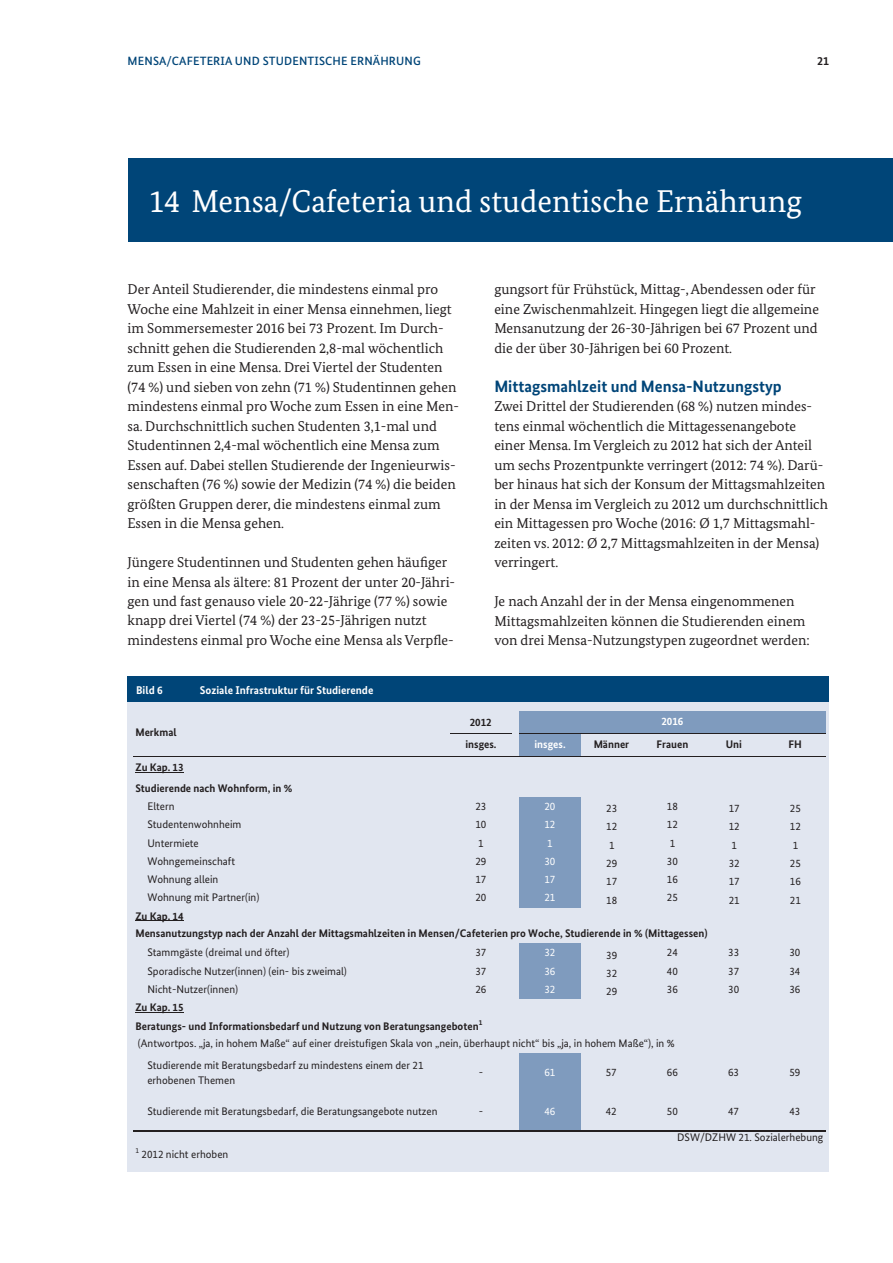
<style>
.page{position:relative;width:893px;height:1263px;background:#fff}
.page>*{position:absolute;margin:0;border:0;box-sizing:border-box;transform-origin:0 0}
.t1{font:31.5px "Bundes Serif";color:#fff}
.t2{font:700 16.5px "Bundes Sans";color:#004578}
.t3{font:14.25px/19.5px "Bundes Serif";color:#231f20}
.t4{font:500 12px "Bundes Sans";letter-spacing:.01em;color:#004578}
.t5{font:700 12px "Bundes Sans";color:#231f20}
.t6{font:700 11.25px "Bundes Sans";color:#fff}
.t7{font:10.95px/14.7px "Bundes Sans";color:#231f20}
.t8{font:700 10.95px/22.6px "Bundes Sans";color:#231f20;text-align:center}
.t9{font:10.95px "Bundes Sans";color:#fff}
.t10{font:700 10.95px "Bundes Sans";color:#fff}
.t11{font:7.35px "Bundes Sans";color:#231f20}
.t12{font:700 7.35px "Bundes Sans";color:#231f20}
</style>
<div class="page">
<div style="left:128px;top:158px;width:765px;height:83px;background:#004578"></div>
<div style="left:128px;top:676px;width:701px;height:26px;background:#004578"></div>
<div style="left:128px;top:702px;width:701px;height:470px;background:#e1e6f0"></div>
<div style="left:519px;top:711px;width:307px;height:22px;background:#7f9bbe"></div>
<div style="left:519px;top:733px;width:62px;height:23px;background:#7f9bbe"></div>
<div style="left:519px;top:797px;width:62px;height:110px;background:#7f9bbe"></div>
<div style="left:519px;top:943px;width:62px;height:56px;background:#7f9bbe"></div>
<div style="left:519px;top:1053px;width:62px;height:78px;background:#7f9bbe"></div>
<hr style="left:135px;top:772px;width:49px;height:1px;background:#231f20">
<hr style="left:135px;top:920px;width:49px;height:1px;background:#231f20">
<hr style="left:135px;top:1012px;width:49px;height:1px;background:#231f20">
<hr style="left:450px;top:733px;width:62px;height:1px;background:#231f20">
<hr style="left:519px;top:733px;width:307px;height:1px;background:#231f20">
<hr style="left:133px;top:756px;width:693px;height:1px;background:#231f20">
<hr style="left:133px;top:1130px;width:693px;height:1px;background:#231f20">
<p class="t4" style="left:128px;top:53px;width:295px">MENSA/CAFETERIA UND STUDENTISCHE ERNÄHRUNG</p>
<p class="t5" style="left:817px;top:53px;width:13px">21</p>
<h1 class="t1" style="left:149px;top:182px;width:655px">14 Mensa/Cafeteria und studentische Ernährung</h1>
<p class="t3" style="left:128px;top:279px;width:333px">Der Anteil Studierender, die mindestens einmal pro Woche eine Mahlzeit in einer Mensa einnehmen, liegt im Sommersemester 2016 bei 73 Prozent. Im Durch&shy;schnitt gehen die Studierenden 2,8-mal wöchentlich zum Essen in eine Mensa. Drei Viertel der Studenten (74 %) und sieben von zehn (71 %) Studentinnen gehen mindestens einmal pro Woche zum Essen in eine Men&shy;sa. Durchschnittlich suchen Studenten 3,1-mal und Studentinnen 2,4-mal wöchentlich eine Mensa zum Essen auf. Dabei stellen Studierende der Ingenieurwis&shy;senschaften (76 %) sowie der Medizin (74 %) die beiden größten Gruppen derer, die mindestens einmal zum Essen in die Mensa gehen.</p>
<p class="t3" style="left:128px;top:552px;width:329px">Jüngere Studentinnen und Studenten gehen häufiger in eine Mensa als ältere: 81 Prozent der unter 20-Jähri&shy;gen und fast genauso viele 20-22-Jährige (77 %) sowie knapp drei Viertel (74 %) der 23-25-Jährigen nutzt mindestens einmal pro Woche eine Mensa als Verpfle-</p>
<p class="t6" style="left:136px;top:683px;width:28px">Bild 6</p>
<p class="t6" style="left:200px;top:683px;width:175px">Soziale Infrastruktur für Studierende</p>
<p class="t3" style="left:494px;top:279px;width:326px">gungsort für Frühstück, Mittag-, Abendessen oder für eine Zwischenmahlzeit. Hingegen liegt die allgemeine Mensanutzung der 26-30-Jährigen bei 67 Prozent und die der über 30-Jährigen bei 60 Prozent.</p>
<h2 class="t2" style="left:494px;top:376px;width:289px">Mittagsmahlzeit und Mensa-Nutzungstyp</h2>
<p class="t3" style="left:494px;top:396px;width:335px">Zwei Drittel der Studierenden (68 %) nutzen mindes&shy;tens einmal wöchentlich die Mittagessenangebote einer Mensa. Im Vergleich zu 2012 hat sich der Anteil um sechs Prozentpunkte verringert (2012: 74 %). Darü&shy;ber hinaus hat sich der Konsum der Mittagsmahlzeiten in der Mensa im Vergleich zu 2012 um durchschnittlich ein Mittagessen pro Woche (2016: Ø 1,7 Mittagsmahl&shy;zeiten vs. 2012: Ø 2,7 Mittagsmahlzeiten in der Mensa) verringert.</p>
<p class="t3" style="left:494px;top:591px;width:317px">Je nach Anzahl der in der Mensa eingenommenen<br>Mittagsmahlzeiten können die Studierenden einem von drei Mensa-Nutzungstypen zugeordnet werden:</p>
<p class="t8" style="left:135px;top:721px;width:43px">Merkmal</p>
<p class="t8" style="left:465px;top:711px;width:33px">2012 insges.</p>
<p class="t10" style="left:661px;top:715px;width:23px">2016</p>
<p class="t10" style="left:534px;top:738px;width:33px">insges.</p>
<p class="t8" style="left:594px;top:733px;width:37px">Männer</p>
<p class="t8" style="left:657px;top:733px;width:33px">Frauen</p>
<p class="t8" style="left:726px;top:733px;width:18px">Uni</p>
<p class="t8" style="left:788px;top:733px;width:15px">FH</p>
<p class="t8" style="left:135px;top:757px;width:159px;line-height:20.4px;text-align:left">Zu Kap. 13<br>Studierende nach Wohnform, in %</p>
<p class="t7" style="left:147px;top:799px;width:29px">Eltern</p>
<p class="t7" style="left:475px;top:799px;width:12px">23</p>
<p class="t9" style="left:544px;top:799px;width:12px">20</p>
<p class="t7" style="left:606px;top:801px;width:12px">23</p>
<p class="t7" style="left:667px;top:799px;width:12px">18</p>
<p class="t7" style="left:729px;top:801px;width:12px">17</p>
<p class="t7" style="left:790px;top:801px;width:12px">25</p>
<p class="t7" style="left:147px;top:817px;width:96px">Studentenwohnheim</p>
<p class="t7" style="left:475px;top:817px;width:12px">10</p>
<p class="t9" style="left:544px;top:818px;width:12px">12</p>
<p class="t7" style="left:606px;top:819px;width:12px">12</p>
<p class="t7" style="left:667px;top:817px;width:12px">12</p>
<p class="t7" style="left:729px;top:819px;width:12px">12</p>
<p class="t7" style="left:790px;top:819px;width:12px">12</p>
<p class="t7" style="left:147px;top:835px;width:53px">Untermiete</p>
<p class="t7" style="left:478px;top:835px;width:7px">1</p>
<p class="t9" style="left:547px;top:836px;width:7px">1</p>
<p class="t7" style="left:609px;top:837px;width:7px">1</p>
<p class="t7" style="left:670px;top:835px;width:7px">1</p>
<p class="t7" style="left:731px;top:837px;width:7px">1</p>
<p class="t7" style="left:793px;top:837px;width:7px">1</p>
<p class="t7" style="left:147px;top:854px;width:89px">Wohngemeinschaft</p>
<p class="t7" style="left:475px;top:854px;width:12px">29</p>
<p class="t9" style="left:544px;top:854px;width:12px">30</p>
<p class="t7" style="left:606px;top:856px;width:12px">29</p>
<p class="t7" style="left:667px;top:854px;width:12px">30</p>
<p class="t7" style="left:729px;top:856px;width:12px">32</p>
<p class="t7" style="left:790px;top:856px;width:12px">25</p>
<p class="t7" style="left:147px;top:872px;width:73px">Wohnung allein</p>
<p class="t7" style="left:475px;top:872px;width:12px">17</p>
<p class="t9" style="left:544px;top:873px;width:12px">17</p>
<p class="t7" style="left:606px;top:874px;width:12px">17</p>
<p class="t7" style="left:667px;top:872px;width:12px">16</p>
<p class="t7" style="left:729px;top:874px;width:12px">17</p>
<p class="t7" style="left:790px;top:874px;width:12px">16</p>
<p class="t7" style="left:147px;top:890px;width:114px">Wohnung mit Partner(in)</p>
<p class="t7" style="left:475px;top:890px;width:12px">20</p>
<p class="t9" style="left:544px;top:891px;width:12px">21</p>
<p class="t7" style="left:606px;top:892px;width:12px">18</p>
<p class="t7" style="left:667px;top:890px;width:12px">25</p>
<p class="t7" style="left:729px;top:892px;width:12px">21</p>
<p class="t7" style="left:790px;top:892px;width:12px">21</p>
<p class="t8" style="left:135px;top:904px;width:50px">Zu Kap. 14</p>
<p class="t7" style="left:147px;top:945px;width:144px">Stammgäste (dreimal und öfter)</p>
<p class="t7" style="left:475px;top:945px;width:12px">37</p>
<p class="t9" style="left:544px;top:946px;width:12px">32</p>
<p class="t7" style="left:606px;top:947px;width:12px">39</p>
<p class="t7" style="left:667px;top:945px;width:12px">24</p>
<p class="t7" style="left:728px;top:945px;width:12px">33</p>
<p class="t7" style="left:789px;top:945px;width:12px">30</p>
<p class="t7" style="left:147px;top:963px;width:201px">Sporadische Nutzer(innen) (ein- bis zweimal)</p>
<p class="t7" style="left:475px;top:963px;width:12px">37</p>
<p class="t9" style="left:544px;top:964px;width:12px">36</p>
<p class="t7" style="left:606px;top:966px;width:12px">32</p>
<p class="t7" style="left:667px;top:963px;width:12px">40</p>
<p class="t7" style="left:728px;top:963px;width:12px">37</p>
<p class="t7" style="left:789px;top:963px;width:12px">34</p>
<p class="t7" style="left:147px;top:982px;width:92px">Nicht-Nutzer(innen)</p>
<p class="t7" style="left:475px;top:982px;width:12px">26</p>
<p class="t9" style="left:544px;top:983px;width:12px">32</p>
<p class="t7" style="left:606px;top:984px;width:12px">29</p>
<p class="t7" style="left:667px;top:982px;width:12px">36</p>
<p class="t7" style="left:728px;top:982px;width:12px">30</p>
<p class="t7" style="left:789px;top:982px;width:12px">36</p>
<p class="t8" style="left:135px;top:996px;width:50px">Zu Kap. 15</p>
<p class="t8" style="left:135px;top:922px;width:574px">Mensanutzungstyp nach der Anzahl der Mittagsmahlzeiten in Mensen/Cafeterien pro Woche, Studierende in % (Mittagessen)</p>
<p class="t8" style="left:135px;top:1015px;width:345px">Beratungs- und Informationsbedarf und Nutzung von Beratungsangeboten</p>
<p class="t12" style="left:479px;top:1018px;width:5px">1</p>
<p class="t7" style="left:138px;top:1036px;width:538px">(Antwortpos. „ja, in hohem Maße“ auf einer dreistufigen Skala von „nein, überhaupt nicht“ bis „ja, in hohem Maße“), in %</p>
<p class="t7" style="left:147px;top:1058px;width:278px">Studierende mit Beratungsbedarf zu mindestens einem der 21 erhobenen Themen</p>
<p class="t7" style="left:479px;top:1065px;width:6px">-</p>
<p class="t9" style="left:544px;top:1066px;width:12px">61</p>
<p class="t7" style="left:606px;top:1065px;width:12px">57</p>
<p class="t7" style="left:667px;top:1065px;width:12px">66</p>
<p class="t7" style="left:728px;top:1065px;width:12px">63</p>
<p class="t7" style="left:789px;top:1065px;width:12px">59</p>
<p class="t7" style="left:147px;top:1104px;width:292px">Studierende mit Beratungsbedarf, die Beratungsangebote nutzen</p>
<p class="t7" style="left:479px;top:1104px;width:6px">-</p>
<p class="t9" style="left:544px;top:1104px;width:12px">46</p>
<p class="t7" style="left:606px;top:1104px;width:12px">42</p>
<p class="t7" style="left:667px;top:1104px;width:12px">50</p>
<p class="t7" style="left:728px;top:1104px;width:12px">47</p>
<p class="t7" style="left:789px;top:1104px;width:12px">43</p>
<p class="t7" style="left:677px;top:1130px;width:148px">DSW/DZHW 21. Sozialerhebung</p>
<p class="t11" style="left:135px;top:1146px;width:5px">1</p>
<p class="t7" style="left:142px;top:1147px;width:88px">2012 nicht erhoben</p>
</div>
